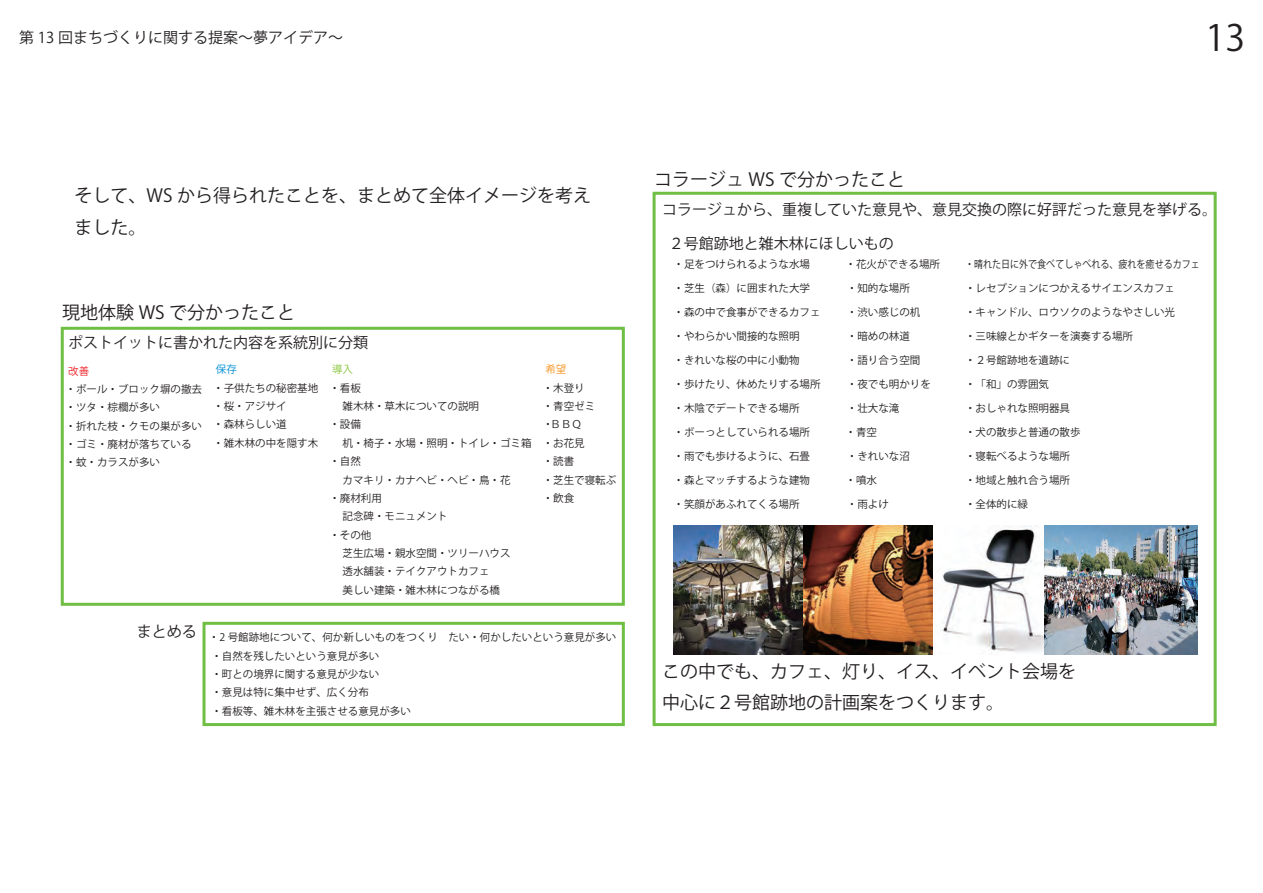
<style>
.page{position:relative;width:1263px;height:893px;background:#fff}
.page>*{position:absolute;margin:0;border:0;box-sizing:border-box;transform-origin:0 0}
.t1{font:36px "Koz Go Pro";color:#231f20}
.t2{font:18px/31.5px "Koz Go Pro";color:#231f20}
.t3{font:15px "Koz Go Pro";color:#231f20}
.t4{font:10.5px/18.3px "Koz Go Pro";color:#231f20}
.t5{font:10.5px "Koz Go Pro";color:#231f20;scale:.86 1}
.t6{font:10.5px "Koz Go Pro";color:#ee1d23}
.t7{font:10.5px "Koz Go Pro";color:#8bc63e}
.t8{font:10.5px "Koz Go Pro";color:#f7931d}
</style>
<div class="page">
<div style="left:61px;top:327px;width:564px;height:279px;border:3px solid #70be44"></div>
<div style="left:203px;top:622px;width:422px;height:104px;border:3px solid #70be44"></div>
<div style="left:653px;top:192px;width:564px;height:534px;border:3px solid #70be44"></div>
<img style="left:932px;top:525px;width:112px;height:130px">
<img style="left:673px;top:525px;width:259px;height:130px">
<img style="left:1044px;top:525px;width:154px;height:130px">
<h3 class="t3" style="left:19px;top:27px;width:326px">第 13 回まちづくりに関する提案～夢アイデア～</h3>
<h1 class="t1" style="left:1205px;top:15px;width:41px">13</h1>
<h2 class="t2" style="left:75px;top:180px;width:518px">そして、WS から得られたことを、まとめて全体イメージを考えました。</h2>
<h2 class="t2" style="left:62px;top:297px;width:235px">現地体験 WS で分かったこと</h2>
<h3 class="t3" style="left:68px;top:333px;width:302px">ポストイットに書かれた内容を系統別に分類</h3>
<p class="t6" style="left:68px;top:364px;width:22px">改善</p>
<p class="t4" style="left:66px;top:380px;width:138px">・ポール・ブロック塀の撤去・ツタ・棕櫚が多い<br>・折れた枝・クモの巣が多い・ゴミ・廃材が落ちている・蚊・カラスが多い</p>
<p class="t4" style="left:213px;top:379px;width:106px">・子供たちの秘密基地・桜・アジサイ<br>・森林らしい道<br>・雑木林の中を隠す木</p>
<p class="t7" style="left:332px;top:363px;width:22px">導入</p>
<p class="t4" style="left:329px;top:379px;width:204px">・看板<br>　雑木林・草木についての説明<br>・設備<br>　机・椅子・水場・照明・トイレ・ゴミ箱・自然<br>　カマキリ・カナヘビ・ヘビ・鳥・花<br>・廃材利用<br>　記念碑・モニュメント<br>・その他<br>　芝生広場・親水空間・ツリーハウス<br>　透水舗装・テイクアウトカフェ<br>　美しい建築・雑木林につながる橋</p>
<p class="t8" style="left:545px;top:363px;width:22px">希望</p>
<p class="t4" style="left:543px;top:379px;width:75px">・木登り<br>・青空ゼミ<br>・ＢＢＱ<br>・お花見<br>・読書<br>・芝生で寝転ぶ・飲食</p>
<h3 class="t3" style="left:137px;top:621px;width:62px">まとめる</h3>
<p class="t4" style="left:209px;top:629px;width:409px">・2 号館跡地について、何か新しいものをつくり　たい・何かしたいという意見が多い・自然を残したいという意見が多い<br>・町との境界に関する意見が少ない<br>・意見は特に集中せず、広く分布<br>・看板等、雑木林を主張させる意見が多い</p>
<h2 class="t2" style="left:654px;top:164px;width:253px">コラージュ WS で分かったこと</h2>
<h3 class="t3" style="left:662px;top:200px;width:556px">コラージュから、重複していた意見や、意見交換の際に好評だった意見を挙げる。</h3>
<h3 class="t3" style="left:669px;top:234px;width:226px">２号館跡地と雑木林にほしいもの</h3>
<p class="t4" style="left:674px;top:255px;width:138px">・足をつけられるような水場</p>
<p class="t4" style="left:674px;top:279px;width:138px">・芝生（森）に囲まれた大学</p>
<p class="t4" style="left:674px;top:303px;width:148px">・森の中で食事ができるカフェ</p>
<p class="t4" style="left:674px;top:351px;width:127px">・きれいな桜の中に小動物</p>
<p class="t4" style="left:674px;top:375px;width:148px">・歩けたり、休めたりする場所</p>
<p class="t4" style="left:674px;top:399px;width:127px">・木陰でデートできる場所</p>
<p class="t4" style="left:674px;top:423px;width:138px">・ボーっとしていられる場所</p>
<p class="t4" style="left:674px;top:447px;width:138px">・雨でも歩けるように、石畳</p>
<p class="t4" style="left:674px;top:471px;width:138px">・森とマッチするような建物</p>
<p class="t4" style="left:674px;top:327px;width:127px">・やわらかい間接的な照明</p>
<p class="t4" style="left:674px;top:495px;width:127px">・笑顔があふれてくる場所</p>
<p class="t4" style="left:845px;top:255px;width:96px">・花火ができる場所</p>
<p class="t4" style="left:847px;top:279px;width:64px">・知的な場所</p>
<p class="t4" style="left:847px;top:303px;width:75px">・渋い感じの机</p>
<p class="t4" style="left:847px;top:327px;width:64px">・暗めの林道</p>
<p class="t4" style="left:847px;top:351px;width:75px">・語り合う空間</p>
<p class="t4" style="left:847px;top:375px;width:85px">・夜でも明かりを</p>
<p class="t4" style="left:847px;top:399px;width:54px">・壮大な滝</p>
<p class="t4" style="left:845px;top:423px;width:33px">・青空</p>
<p class="t4" style="left:845px;top:471px;width:33px">・噴水</p>
<p class="t4" style="left:847px;top:447px;width:64px">・きれいな沼</p>
<p class="t4" style="left:847px;top:495px;width:43px">・雨よけ</p>
<p class="t5" style="left:965px;top:257px;width:285px">・晴れた日に外で食べてしゃべれる、疲れを癒せるカフェ　</p>
<p class="t4" style="left:965px;top:279px;width:211px">・レセプションにつかえるサイエンスカフェ</p>
<p class="t4" style="left:965px;top:303px;width:211px">・キャンドル、ロウソクのようなやさしい光</p>
<p class="t4" style="left:965px;top:327px;width:169px">・三味線とかギターを演奏する場所</p>
<p class="t4" style="left:965px;top:375px;width:85px">・「和」の雰囲気</p>
<p class="t4" style="left:965px;top:351px;width:106px">・２号館跡地を遺跡に</p>
<p class="t4" style="left:965px;top:399px;width:106px">・おしゃれな照明器具</p>
<p class="t4" style="left:965px;top:423px;width:117px">・犬の散歩と普通の散歩</p>
<p class="t4" style="left:965px;top:447px;width:106px">・寝転べるような場所</p>
<p class="t4" style="left:965px;top:471px;width:106px">・地域と触れ合う場所</p>
<p class="t4" style="left:965px;top:495px;width:75px">・全体的に緑　</p>
<h2 class="t2" style="left:662px;top:656px;width:415px">この中でも、カフェ、灯り、イス、イベント会場を中心に２号館跡地の計画案をつくります。</h2>
</div>
